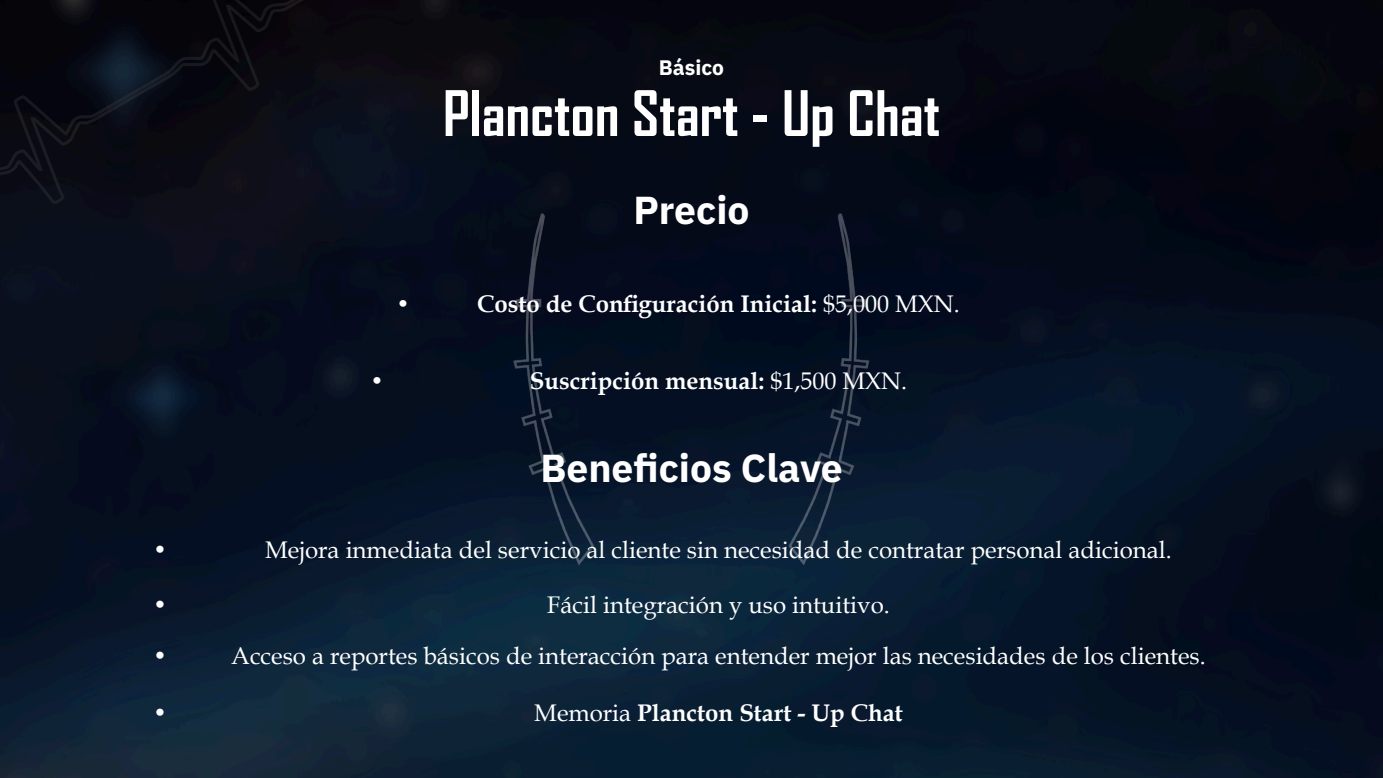
<style>
.page{position:relative;width:1383px;height:778px;background:#fff}
.page>*{position:absolute;margin:0;border:0;box-sizing:border-box;transform-origin:0 0}
.t1{font:700 60px "Agency FB";color:#fff}
.t2{font:700 39px "IBM Plex Sans";color:#fff}
.t3{font:24px "Book Antiqua";color:#fff}
.t4{font:700 24px "Book Antiqua";color:#fff}
.t5{font:700 21px "IBM Plex Sans";color:#fff}
.s1{font-weight:400}
</style>
<div class="page">
<img style="left:0;top:0;width:1382px;height:778px">
<svg style="left:0;top:0;width:483px;height:279px;background:#0a0c17"></svg>
<div style="left:0;top:0;width:64px;height:42px;background:#05050a"></div>
<img style="left:513px;top:213px;width:356px;height:352px">
<p class="t5" style="left:659px;top:58px;width:67px">Básico</p>
<h1 class="t1" style="left:443px;top:90px;width:499px">Plancton Start - Up Chat</h1>
<h2 class="t2" style="left:633px;top:193px;width:117px">Precio</h2>
<p class="t4" style="left:396px;top:295px;width:16px">•</p>
<p class="t4" style="left:477px;top:295px;width:484px">Costo de Configuración Inicial: <span class="s1">$5,000 MXN.</span></p>
<p class="t4" style="left:370px;top:371px;width:16px">•</p>
<p class="t4" style="left:530px;top:371px;width:379px">Suscripción mensual: <span class="s1">$1,500 MXN.</span></p>
<h2 class="t2" style="left:540px;top:451px;width:304px">Beneficios Clave</h2>
<p class="t3" style="left:153px;top:541px;width:16px">•</p>
<p class="t3" style="left:265px;top:541px;width:908px">Mejora inmediata del servicio al cliente sin necesidad de contratar personal adicional.</p>
<p class="t3" style="left:153px;top:595px;width:16px">•</p>
<p class="t3" style="left:547px;top:595px;width:344px">Fácil integración y uso intuitivo.</p>
<p class="t3" style="left:153px;top:646px;width:16px">•</p>
<p class="t3" style="left:231px;top:646px;width:976px">Acceso a reportes básicos de interacción para entender mejor las necesidades de los clientes.</p>
<p class="t3" style="left:153px;top:703px;width:16px">•</p>
<p class="t4" style="left:534px;top:703px;width:370px"><span class="s1">Memoria</span> Plancton Start - Up Chat</p>
</div>
